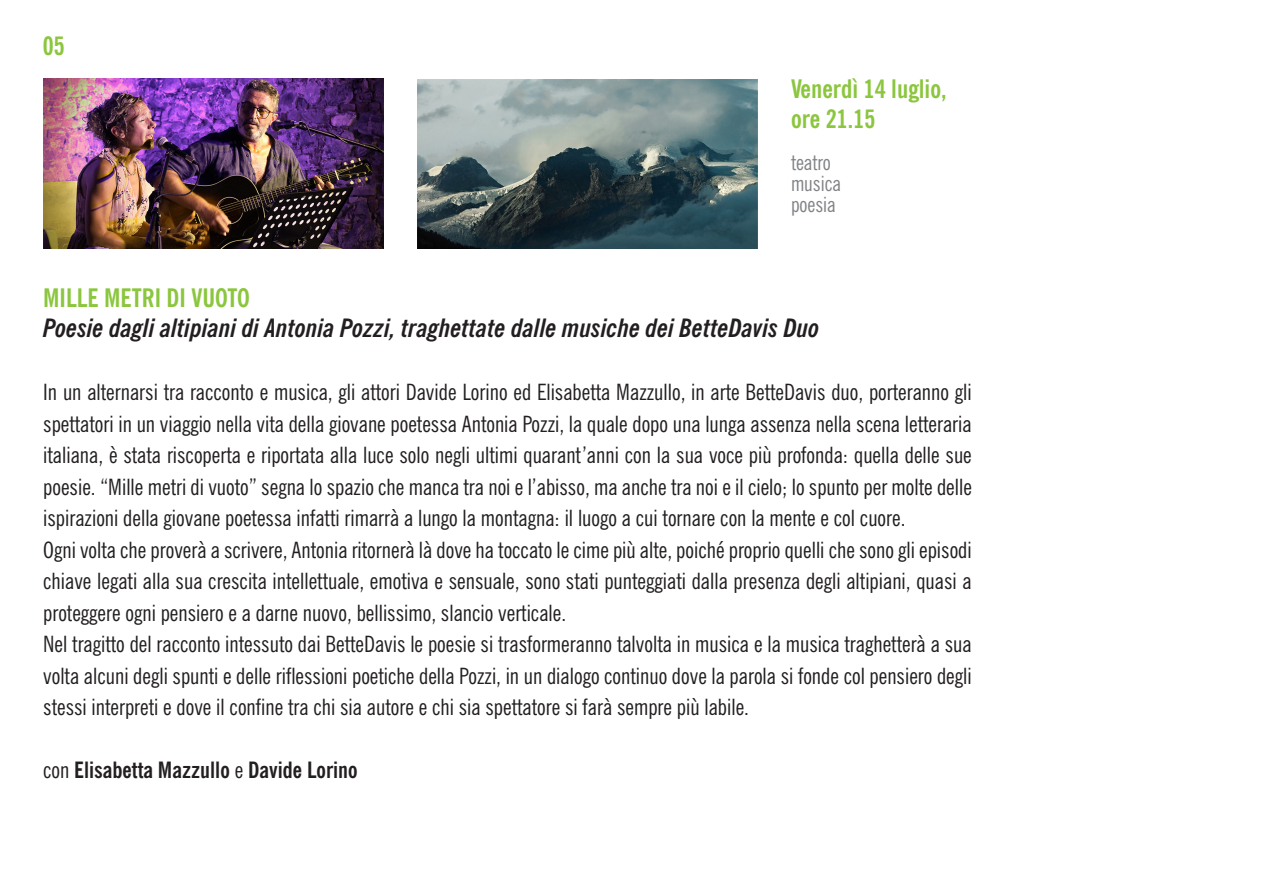
<style>
.page{position:relative;width:1263px;height:893px;background:#fff}
.page>*{position:absolute;margin:0;border:0;box-sizing:border-box;transform-origin:0 0}
.t1{font:italic 700 condensed 25.5px "News Gothic BT";color:#231f20}
.t2{font:700 condensed 25.5px/30.6px "News Gothic BT";color:#8bc63e}
.t3{font:condensed 22.5px/31.5px "News Gothic BT";color:#231f20}
.t4{font:700 condensed 22.5px "News Gothic BT";color:#231f20}
.t5{font:condensed 21px/21px "News Gothic BT";letter-spacing:-.005em;color:#818386}
.s1{font-weight:400}
</style>
<div class="page">
<img style="left:43px;top:79px;width:340px;height:170px">
<img style="left:417px;top:79px;width:340px;height:170px">
<p class="t2" style="left:43px;top:30px;width:23px">05</p>
<p class="t2" style="left:791px;top:73px;width:157px">Venerdì 14 luglio, ore 21.15</p>
<p class="t5" style="left:791px;top:152px;width:52px">teatro musica poesia</p>
<p class="t2" style="left:43px;top:282px;width:208px">MILLE METRI DI VUOTO</p>
<p class="t1" style="left:43px;top:313px;width:778px">Poesie dagli altipiani di Antonia Pozzi, traghettate dalle musiche dei BetteDavis Duo</p>
<p class="t3" style="left:43px;top:376px;width:930px">In un alternarsi tra racconto e musica, gli attori Davide Lorino ed Elisabetta Mazzullo, in arte BetteDavis duo, porteranno gli spettatori in un viaggio nella vita della giovane poetessa Antonia Pozzi, la quale dopo una lunga assenza nella scena letteraria italiana, è stata riscoperta e riportata alla luce solo negli ultimi quarant’anni con la sua voce più profonda: quella delle sue poesie. “Mille metri di vuoto” segna lo spazio che manca tra noi e l’abisso, ma anche tra noi e il cielo; lo spunto per molte delle ispirazioni della giovane poetessa infatti rimarrà a lungo la montagna: il luogo a cui tornare con la mente e col cuore.<br>Ogni volta che proverà a scrivere, Antonia ritornerà là dove ha toccato le cime più alte, poiché proprio quelli che sono gli episodi chiave legati alla sua crescita intellettuale, emotiva e sensuale, sono stati punteggiati dalla presenza degli altipiani, quasi a proteggere ogni pensiero e a darne nuovo, bellissimo, slancio verticale.<br>Nel tragitto del racconto intessuto dai BetteDavis le poesie si trasformeranno talvolta in musica e la musica traghetterà a sua volta alcuni degli spunti e delle riflessioni poetiche della Pozzi, in un dialogo continuo dove la parola si fonde col pensiero degli stessi interpreti e dove il confine tra chi sia autore e chi sia spettatore si farà sempre più labile.</p>
<p class="t4" style="left:43px;top:757px;width:316px"><span class="s1">con</span> Elisabetta Mazzullo <span class="s1">e</span> Davide Lorino</p>
</div>
